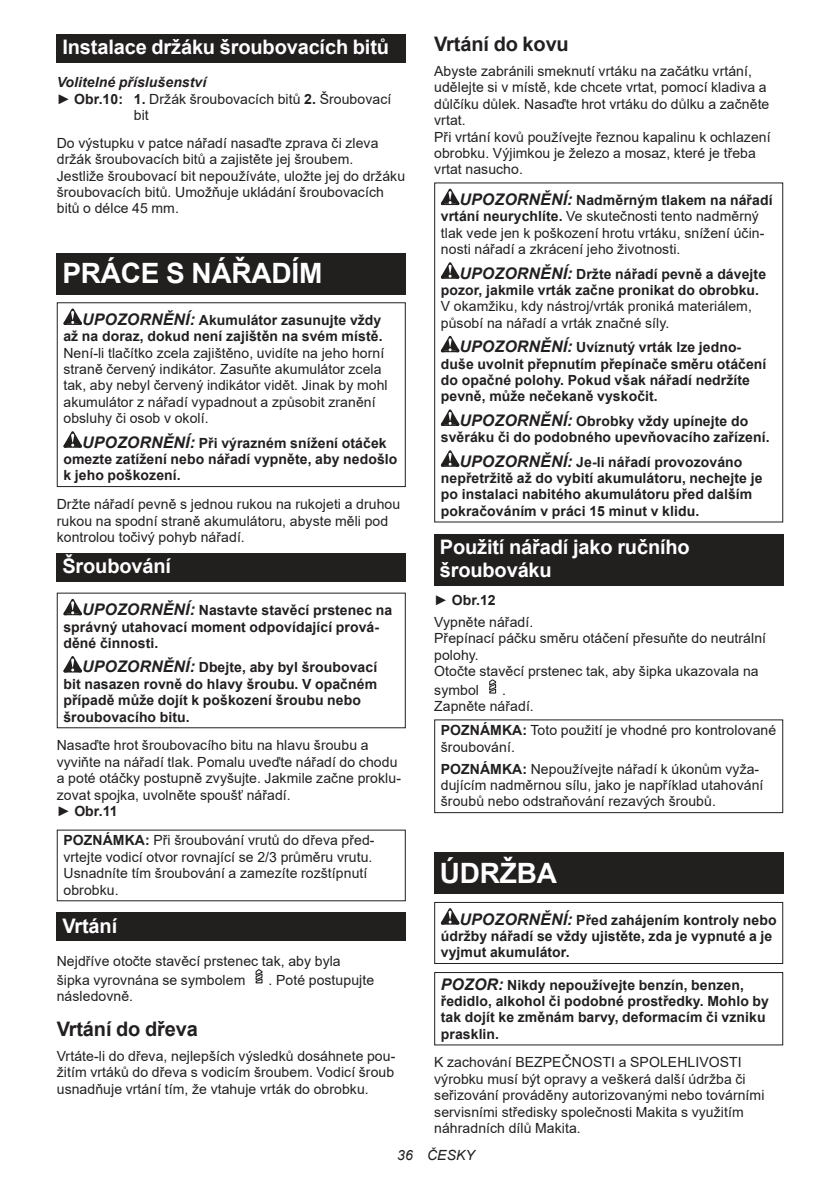
<style>
.page{position:relative;width:840px;height:1191px;background:#fff}
.page>*{position:absolute;margin:0;border:0;box-sizing:border-box;transform-origin:0 0}
.t1{font:700 28px "Arial";letter-spacing:-.01em;color:#fff}
.t2{font:700 20px/23.4px "Arial";letter-spacing:-.01em;color:#fff}
.t3{font:700 20px "Arial";letter-spacing:-.01em;color:#221f1f}
.t4{font:14px/16.4px "Arial";letter-spacing:.005em;color:#221f1f}
.t5{font:700 14px/16.4px "Arial";letter-spacing:.005em;color:#221f1f}
.t6{font:italic 700 14px "Arial";letter-spacing:.005em;color:#221f1f}
.t7{font:italic 14px "Arial";letter-spacing:.005em;color:#221f1f}
.s1{font-weight:700}
.s2{font-style:italic;font-size:16px}
.s3{font-weight:700;font-style:italic;font-size:16px}
</style>
<div class="page">
<div style="left:57px;top:34px;width:348px;height:29px;background:#221f1f"></div>
<div style="left:57px;top:253px;width:348px;height:41px;background:#221f1f"></div>
<svg style="left:63px;top:308px;width:19px;height:17px"></svg>
<svg style="left:63px;top:431px;width:19px;height:16px"></svg>
<div style="left:57px;top:302px;width:348px;height:185px;border:1px solid #221f1f"></div>
<div style="left:57px;top:553px;width:348px;height:29px;background:#221f1f"></div>
<svg style="left:63px;top:599px;width:19px;height:16px"></svg>
<svg style="left:63px;top:656px;width:19px;height:16px"></svg>
<div style="left:57px;top:912px;width:348px;height:29px;background:#221f1f"></div>
<svg style="left:255px;top:969px;width:8px;height:15px"></svg>
<svg style="left:440px;top:189px;width:19px;height:16px"></svg>
<svg style="left:440px;top:262px;width:19px;height:17px"></svg>
<svg style="left:440px;top:336px;width:19px;height:16px"></svg>
<svg style="left:440px;top:409px;width:19px;height:17px"></svg>
<svg style="left:440px;top:450px;width:19px;height:16px"></svg>
<div style="left:434px;top:534px;width:348px;height:52px;background:#221f1f"></div>
<svg style="left:489px;top:679px;width:8px;height:15px"></svg>
<div style="left:434px;top:719px;width:348px;height:94px;border:1px solid #221f1f"></div>
<div style="left:434px;top:853px;width:348px;height:41px;background:#221f1f"></div>
<svg style="left:440px;top:908px;width:19px;height:16px"></svg>
<div style="left:434px;top:902px;width:348px;height:62px;border:1px solid #221f1f"></div>
<div style="left:434px;top:972px;width:348px;height:73px;border:1px solid #221f1f"></div>
<h2 class="t2" style="left:62px;top:36px;width:328px">Instalace držáku šroubovacích bitů</h2>
<p class="t6" style="left:57px;top:73px;width:151px">Volitelné příslušenství</p>
<p class="t4" style="left:57px;top:91px;width:336px">► <span class="s1">Obr.10: 1.</span> Držák šroubovacích bitů <span class="s1">2.</span> Šroubovací</p>
<p class="t4" style="left:134px;top:108px;width:16px">bit</p>
<p class="t4" style="left:57px;top:135px;width:349px">Do výstupku v patce nářadí nasaďte zprava či zleva držák šroubovacích bitů a zajistěte jej šroubem.<br>Jestliže šroubovací bit nepoužíváte, uložte jej do držáku šroubovacích bitů. Umožňuje ukládání šroubovacích bitů o délce 45 mm.</p>
<h1 class="t1" style="left:62px;top:253px;width:261px">PRÁCE S NÁŘADÍM</h1>
<p class="t5" style="left:63px;top:312px;width:320px;text-align:right"><span class="s2">UPOZORNĚNÍ:</span> Akumulátor zasunujte vždy<br>až na doraz, dokud není zajištěn na svém místě.</p>
<p class="t4" style="left:63px;top:344px;width:325px">Není-li tlačítko zcela zajištěno, uvidíte na jeho horní straně červený indikátor. Zasuňte akumulátor zcela tak, aby nebyl červený indikátor vidět. Jinak by mohl akumulátor z nářadí vypadnout a způsobit zranění obsluhy či osob v okolí.</p>
<p class="t5" style="left:63px;top:435px;width:335px;text-indent:19px"><span class="s2">UPOZORNĚNÍ:</span> Při výrazném snížení otáček omezte zatížení nebo nářadí vypněte, aby nedošlo k jeho poškození.</p>
<p class="t4" style="left:57px;top:496px;width:345px">Držte nářadí pevně s jednou rukou na rukojeti a druhou rukou na spodní straně akumulátoru, abyste měli pod kontrolou točivý pohyb nářadí.</p>
<h2 class="t2" style="left:62px;top:555px;width:110px">Šroubování</h2>
<p class="t5" style="left:63px;top:602px;width:330px;text-indent:19px"><span class="s2">UPOZORNĚNÍ:</span> Nastavte stavěcí prstenec na správný utahovací moment odpovídající prová&shy;děné činnosti.</p>
<p class="t5" style="left:63px;top:659px;width:315px;text-indent:19px"><span class="s2">UPOZORNĚNÍ:</span> Dbejte, aby byl šroubovací bit nasazen rovně do hlavy šroubu. V opačném případě může dojít k poškození šroubu nebo šroubovacího bitu.</p>
<p class="t4" style="left:57px;top:737px;width:345px">Nasaďte hrot šroubovacího bitu na hlavu šroubu a vyviňte na nářadí tlak. Pomalu uveďte nářadí do chodu a poté otáčky postupně zvyšujte. Jakmile začne proklu&shy;zovat spojka, uvolněte spoušť nářadí.<br>► <span class="s1">Obr.11</span></p>
<p class="t4" style="left:63px;top:832px;width:312px"><span class="s1">POZNÁMKA:</span> Při šroubování vrutů do dřeva před&shy;vrtejte vodicí otvor rovnající se 2/3 průměru vrutu.<br>Usnadníte tím šroubování a zamezíte rozštípnutí obrobku.</p>
<h2 class="t2" style="left:62px;top:914px;width:56px">Vrtání</h2>
<p class="t4" style="left:57px;top:951px;width:285px;line-height:18.8px">Nejdříve otočte stavěcí prstenec tak, aby byla šipka vyrovnána se symbolem</p>
<p class="t4" style="left:268px;top:971px;width:107px">. Poté postupujte</p>
<p class="t4" style="left:57px;top:988px;width:78px">následovně.</p>
<h2 class="t3" style="left:57px;top:1014px;width:143px">Vrtání do dřeva</h2>
<p class="t4" style="left:57px;top:1047px;width:340px;text-align:justify">Vrtáte-li do dřeva, nejlepších výsledků dosáhnete pou&shy;žitím vrtáků do dřeva s vodicím šroubem. Vodicí šroub usnadňuje vrtání tím, že vtahuje vrták do obrobku.</p>
<h2 class="t3" style="left:434px;top:30px;width:136px">Vrtání do kovu</h2>
<p class="t4" style="left:434px;top:63px;width:338px">Abyste zabránili smeknutí vrtáku na začátku vrtání, udělejte si v místě, kde chcete vrtat, pomocí kladiva a důlčíku důlek. Nasaďte hrot vrtáku do důlku a začněte vrtat.<br>Při vrtání kovů používejte řeznou kapalinu k ochlazení obrobku. Výjimkou je železo a mosaz, které je třeba vrtat nasucho.</p>
<p class="t4" style="left:440px;top:192px;width:333px;text-indent:19px"><span class="s3">UPOZORNĚNÍ:</span> <span class="s1">Nadměrným tlakem na nářadí vrtání neurychlíte.</span> Ve skutečnosti tento nadměrný tlak vede jen k poškození hrotu vrtáku, snížení účin&shy;nosti nářadí a zkrácení jeho životnosti.</p>
<p class="t5" style="left:440px;top:266px;width:326px;text-indent:19px"><span class="s2">UPOZORNĚNÍ:</span> Držte nářadí pevně a dávejte pozor, jakmile vrták začne pronikat do obrobku.</p>
<p class="t4" style="left:440px;top:298px;width:312px">V okamžiku, kdy nástroj/vrták proniká materiálem, působí na nářadí a vrták značné síly.</p>
<p class="t5" style="left:440px;top:339px;width:327px;text-indent:19px"><span class="s2">UPOZORNĚNÍ:</span> Uvíznutý vrták lze jedno&shy;duše uvolnit přepnutím přepínače směru otáčení do opačné polohy. Pokud však nářadí nedržíte pevně, může nečekaně vyskočit.</p>
<p class="t5" style="left:440px;top:413px;width:330px;text-align:center"><span class="s2">UPOZORNĚNÍ:</span> Obrobky vždy upínejte do svěráku či do podobného upevňovacího zařízení.</p>
<p class="t5" style="left:440px;top:454px;width:323px;text-indent:19px"><span class="s2">UPOZORNĚNÍ:</span> Je-li nářadí provozováno nepřetržitě až do vybití akumulátoru, nechejte je po instalaci nabitého akumulátoru před dalším pokračováním v práci 15 minut v klidu.</p>
<h2 class="t2" style="left:439px;top:535px;width:251px">Použití nářadí jako ručního šroubováku</h2>
<p class="t4" style="left:434px;top:589px;width:101px;line-height:22px">► <span class="s1">Obr.12<br></span>Vypněte nářadí.</p>
<p class="t4" style="left:434px;top:630px;width:333px">Přepínací páčku směru otáčení přesuňte do neutrální polohy.<br>Otočte stavěcí prstenec tak, aby šipka ukazovala na</p>
<p class="t4" style="left:434px;top:682px;width:46px">symbol</p>
<p class="t4" style="left:434px;top:683px;width:101px;text-indent:68px">.<br>Zapněte nářadí.</p>
<p class="t4" style="left:440px;top:722px;width:337px"><span class="s1">POZNÁMKA:</span> Toto použití je vhodné pro kontrolované šroubování.</p>
<p class="t4" style="left:440px;top:760px;width:324px"><span class="s1">POZNÁMKA:</span> Nepoužívejte nářadí k úkonům vyža&shy;dujícím nadměrnou sílu, jako je například utahování šroubů nebo odstraňování rezavých šroubů.</p>
<h1 class="t1" style="left:439px;top:853px;width:119px">ÚDRŽBA</h1>
<p class="t5" style="left:440px;top:911px;width:337px;text-indent:19px"><span class="s2">UPOZORNĚNÍ:</span> Před zahájením kontroly nebo údržby nářadí se vždy ujistěte, zda je vypnuté a je vyjmut akumulátor.</p>
<p class="t5" style="left:440px;top:976px;width:329px"><span class="s2">POZOR:</span> Nikdy nepoužívejte benzín, benzen, ředidlo, alkohol či podobné prostředky. Mohlo by tak dojít ke změnám barvy, deformacím či vzniku prasklin.</p>
<p class="t4" style="left:434px;top:1054px;width:331px">K zachování BEZPEČNOSTI a SPOLEHLIVOSTI výrobku musí být opravy a veškerá další údržba či seřizování prováděny autorizovanými nebo továrními servisními středisky společnosti Makita s využitím náhradních dílů Makita.</p>
<p class="t7" style="left:397px;top:1147px;width:79px">36 ČESKY</p>
</div>
